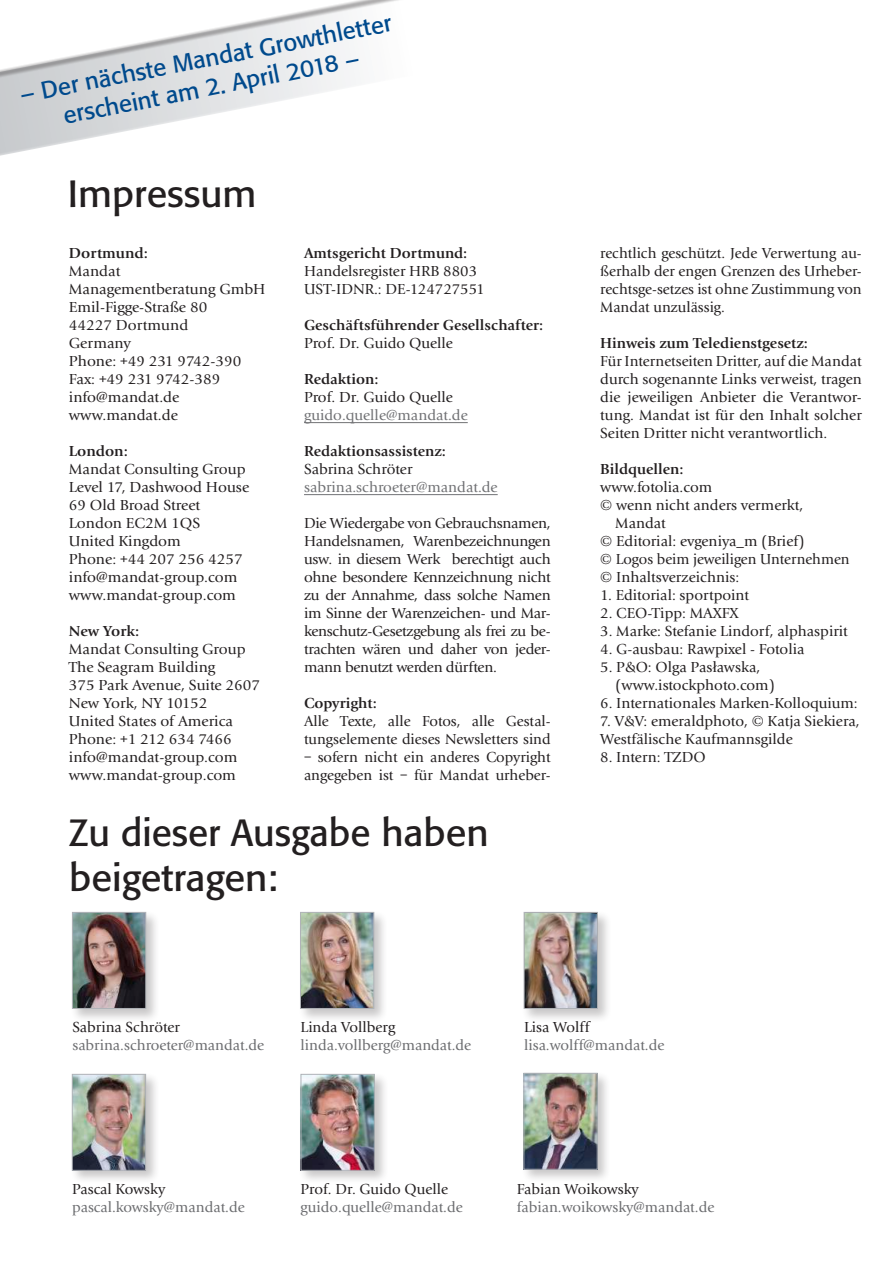
<style>
.page{position:relative;width:893px;height:1263px;background:#fff}
.page>*{position:absolute;margin:0;border:0;box-sizing:border-box;transform-origin:0 0}
.t1{font:37.5px/45px "Formata BQ";color:#231f20}
.t2{font:24px/28.8px "Formata BQ";color:#004a8d;text-align:center}
.t3{font:15px/18px "Giovanni EF";color:#231f20}
.t4{font:700 15px "Giovanni EF";color:#231f20}
.t5{font:15px "Giovanni EF";color:#6c6d70}
.t6{font:15px "Giovanni EF";color:#717275}
</style>
<div class="page">
<hr style="left:304px;top:422px;width:164px;height:1px;background:#717275">
<hr style="left:304px;top:494px;width:194px;height:1px;background:#717275">
<div style="left:298px;top:910px;width:90px;height:113px;background:#231f20;opacity:.25"></div>
<img style="left:302px;top:914px;width:70px;height:93px">
<div style="left:300px;top:912px;width:74px;height:97px;border:1px solid #b0b3b8"></div>
<div style="left:70px;top:1072px;width:90px;height:113px;background:#231f20;opacity:.25"></div>
<img style="left:74px;top:1076px;width:70px;height:92px">
<div style="left:72px;top:1074px;width:74px;height:96px;border:1px solid #b0b3b8"></div>
<div style="left:521px;top:1071px;width:91px;height:113px;background:#231f20;opacity:.25"></div>
<img style="left:526px;top:1075px;width:69px;height:92px">
<div style="left:524px;top:1073px;width:73px;height:96px;border:1px solid #b0b3b8"></div>
<div style="left:298px;top:1072px;width:91px;height:113px;background:#231f20;opacity:.25"></div>
<img style="left:303px;top:1076px;width:70px;height:92px">
<div style="left:301px;top:1074px;width:74px;height:96px;border:1px solid #b0b3b8"></div>
<div style="left:70px;top:910px;width:90px;height:113px;background:#231f20;opacity:.25"></div>
<img style="left:74px;top:914px;width:70px;height:93px">
<div style="left:72px;top:912px;width:74px;height:97px;border:1px solid #b0b3b8"></div>
<svg style="left:0;top:0;width:399px;height:156px"></svg>
<div style="left:522px;top:910px;width:90px;height:113px;background:#231f20;opacity:.25"></div>
<img style="left:526px;top:914px;width:70px;height:93px">
<div style="left:524px;top:912px;width:74px;height:97px;border:1px solid #b0b3b8"></div>
<h2 class="t2" style="left:18px;top:80px;width:379px;rotate:-11deg">– Der nächste Mandat Growthletter erscheint am 2. April 2018 –</h2>
<h1 class="t1" style="left:68px;top:171px;width:190px">Impressum</h1>
<p class="t4" style="left:69px;top:244px;width:81px">Dortmund:</p>
<p class="t3" style="left:69px;top:262px;width:198px">Mandat<br>Managementberatung GmbH<br>Emil-Figge-Straße 80<br>44227 Dortmund<br>Germany<br>Phone: +49 231 9742-390<br>Fax: +49 231 9742-389 info@mandat.de www.mandat.de</p>
<p class="t4" style="left:69px;top:442px;width:61px">London:</p>
<p class="t3" style="left:69px;top:460px;width:182px">Mandat Consulting Group<br>Level 17, Dashwood House<br>69 Old Broad Street<br>London EC2M 1QS<br>United Kingdom<br>Phone: +44 207 256 4257 info@mandat-group.com www.mandat-group.com</p>
<p class="t4" style="left:69px;top:622px;width:72px">New York:</p>
<p class="t3" style="left:69px;top:640px;width:193px">Mandat Consulting Group<br>The Seagram Building<br>375 Park Avenue, Suite 2607<br>New York, NY 10152<br>United States of America<br>Phone: +1 212 634 7466 info@mandat-group.com www.mandat-group.com</p>
<h1 class="t1" style="left:69px;top:810px;width:421px">Zu dieser Ausgabe haben beigetragen:</h1>
<p class="t4" style="left:304px;top:244px;width:165px">Amtsgericht Dortmund:</p>
<p class="t3" style="left:304px;top:262px;width:182px">Handelsregister HRB 8803<br>UST-IDNR.: DE-124727551</p>
<p class="t4" style="left:304px;top:316px;width:241px">Geschäftsführender Gesellschafter:</p>
<p class="t3" style="left:304px;top:334px;width:150px">Prof. Dr. Guido Quelle</p>
<p class="t4" style="left:304px;top:370px;width:76px">Redaktion:</p>
<p class="t3" style="left:304px;top:388px;width:150px">Prof. Dr. Guido Quelle</p>
<p class="t6" style="left:304px;top:406px;width:165px">guido.quelle@mandat.de</p>
<p class="t4" style="left:304px;top:442px;width:143px">Redaktionsassistenz:</p>
<p class="t3" style="left:304px;top:460px;width:110px">Sabrina Schröter</p>
<p class="t6" style="left:304px;top:478px;width:195px">sabrina.schroeter@mandat.de</p>
<p class="t3" style="left:304px;top:514px;width:248px;text-align:justify">Die Wiedergabe von Gebrauchsnamen, Handelsnamen, Warenbezeichnungen usw. in diesem Werk berechtigt auch ohne besondere Kennzeichnung nicht zu der Annahme, dass solche Namen im Sinne der Warenzeichen- und Mar&shy;kenschutz-Gesetzgebung als frei zu be&shy;trachten wären und daher von jeder&shy;mann benutzt werden dürften.</p>
<p class="t4" style="left:304px;top:694px;width:74px">Copyright:</p>
<p class="t3" style="left:304px;top:712px;width:248px">Alle Texte, alle Fotos, alle Gestal&shy;tungselemente dieses Newsletters sind</p>
<p class="t3" style="left:304px;top:748px;width:248px">– sofern nicht ein anderes Copyright angegeben ist – für Mandat urheber-</p>
<p class="t3" style="left:600px;top:244px;width:263px;text-align:justify">rechtlich geschützt. Jede Verwertung au&shy;ßerhalb der engen Grenzen des Urheber&shy;rechtsge-setzes ist ohne Zustimmung von Mandat unzulässig.</p>
<p class="t4" style="left:600px;top:334px;width:209px">Hinweis zum Teledienstgesetz:</p>
<p class="t3" style="left:600px;top:352px;width:263px;text-align:justify">Für Internetseiten Dritter, auf die Mandat durch sogenannte Links verweist, tragen die jeweiligen Anbieter die Verantwor&shy;tung. Mandat ist für den Inhalt solcher Seiten Dritter nicht verantwortlich.</p>
<p class="t4" style="left:600px;top:460px;width:85px">Bildquellen:</p>
<p class="t3" style="left:600px;top:478px;width:113px">www.fotolia.com</p>
<p class="t3" style="left:600px;top:496px;width:204px">© wenn nicht anders vermerkt,</p>
<p class="t3" style="left:615px;top:514px;width:52px">Mandat</p>
<p class="t3" style="left:600px;top:532px;width:206px">© Editorial: evgeniya_m (Brief)</p>
<p class="t3" style="left:600px;top:550px;width:251px">© Logos beim jeweiligen Unternehmen</p>
<p class="t3" style="left:600px;top:568px;width:140px">© Inhaltsverzeichnis:</p>
<p class="t3" style="left:600px;top:586px;width:150px">1. Editorial: sportpoint</p>
<p class="t3" style="left:600px;top:604px;width:140px">2. CEO-Tipp: MAXFX</p>
<p class="t3" style="left:600px;top:622px;width:249px">3. Marke: Stefanie Lindorf, alphaspirit</p>
<p class="t3" style="left:600px;top:640px;width:206px">4. G-ausbau: Rawpixel - Fotolia</p>
<p class="t3" style="left:615px;top:658px;width:161px;text-indent:-15px">5. P&amp;O: Olga Pasławska, (www.istockphoto.com)</p>
<p class="t3" style="left:600px;top:694px;width:259px">6. Internationales Marken-Kolloquium:</p>
<p class="t3" style="left:600px;top:712px;width:261px">7. V&amp;V: emeraldphoto, © Katja Siekiera,<br>Westfälische Kaufmannsgilde</p>
<p class="t3" style="left:600px;top:748px;width:107px">8. Intern: TZDO</p>
<p class="t3" style="left:72px;top:1018px;width:109px">Sabrina Schröter</p>
<p class="t5" style="left:72px;top:1036px;width:193px">sabrina.schroeter@mandat.de</p>
<p class="t3" style="left:300px;top:1018px;width:96px">Linda Vollberg</p>
<p class="t5" style="left:300px;top:1036px;width:172px">linda.vollberg@mandat.de</p>
<p class="t3" style="left:524px;top:1018px;width:67px">Lisa Wolff</p>
<p class="t5" style="left:524px;top:1036px;width:142px">lisa.wolff@mandat.de</p>
<p class="t3" style="left:72px;top:1180px;width:95px">Pascal Kowsky</p>
<p class="t5" style="left:72px;top:1198px;width:174px">pascal.kowsky@mandat.de</p>
<p class="t3" style="left:301px;top:1180px;width:149px">Prof. Dr. Guido Quelle</p>
<p class="t5" style="left:301px;top:1198px;width:164px">guido.quelle@mandat.de</p>
<p class="t3" style="left:517px;top:1180px;width:124px">Fabian Woikowsky</p>
<p class="t5" style="left:517px;top:1198px;width:199px">fabian.woikowsky@mandat.de</p>
</div>
